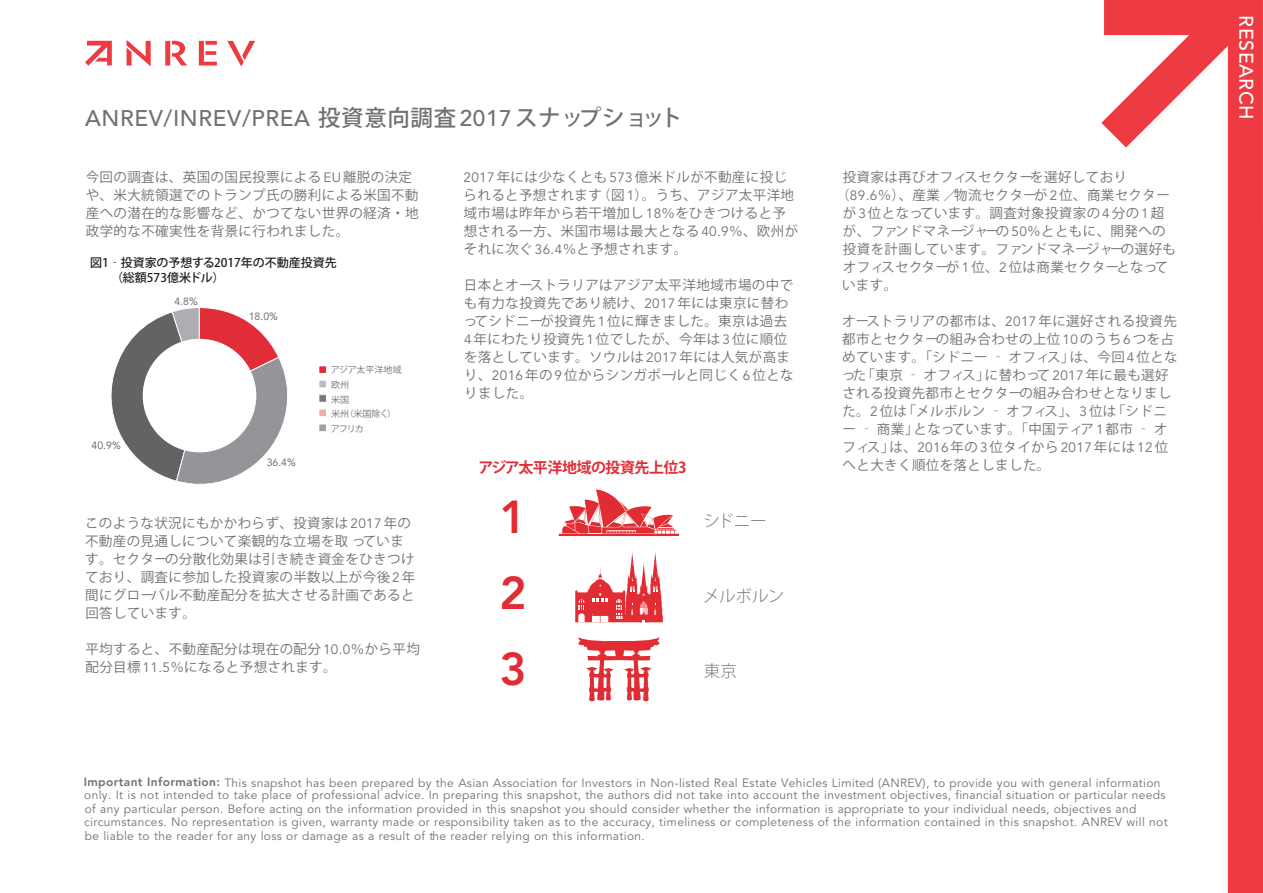
<style>
.page{position:relative;width:1263px;height:893px;background:#fff}
.page>*{position:absolute;margin:0;border:0;box-sizing:border-box;transform-origin:0 0}
.t1{font:800 45.75px/76.1px "Avenir LT Std";color:#e22c33;text-align:justify}
.t2{font:500 22.5px "Avenir";letter-spacing:.03em;color:#717074}
.t3{font:500 19.5px "Avenir LT Std";letter-spacing:.03em;color:#fff}
.t4{font:300 16.5px "Koz Go Pro";letter-spacing:-.015em;color:#76787b}
.t5{font:700 15px "Koz Go Pro";letter-spacing:-.03em;color:#e02d37}
.t6{font:13.5px/18px "Koz Go Pr 6 N";letter-spacing:.03em;color:#717074}
.t7{font:12px/13.4px "Avenir";letter-spacing:.03em;color:#717074}
.t8{font:500 12px/14.4px "Koz Go Pro";color:#231f20}
.t9{font:10.5px "Avenir LT Std";color:#717074}
.t10{font:9px/14.5px "Koz Go Pro";color:#717074}
.s1{font-family:"Koz Go Pr 6 N"}
.s2{font-family:"Avenir"}
.s3{font-family:"Avenir LT Std";font-weight:800}
</style>
<div class="page">
<div style="left:319px;top:366px;width:7px;height:7px;background:#e02d37"></div>
<div style="left:319px;top:366px;width:8px;height:8px;border:1px solid #fff"></div>
<div style="left:319px;top:380px;width:7px;height:8px;background:#bcbdc0"></div>
<div style="left:319px;top:380px;width:8px;height:8px;border:1px solid #fff"></div>
<div style="left:319px;top:395px;width:7px;height:7px;background:#76787b"></div>
<div style="left:319px;top:394px;width:8px;height:9px;border:1px solid #fff"></div>
<div style="left:319px;top:424px;width:7px;height:8px;background:#9d9fa2"></div>
<div style="left:318px;top:424px;width:9px;height:8px;border:1px solid #fff"></div>
<div style="left:319px;top:409px;width:7px;height:8px;background:#efaea0"></div>
<div style="left:319px;top:409px;width:8px;height:8px;border:1px solid #fff"></div>
<svg style="left:111px;top:307px;width:177px;height:177px"></svg>
<div style="left:143px;top:339px;width:113px;height:113px;background:#fff;border-radius:50%"></div>
<svg style="left:85px;top:40px;width:170px;height:26px"></svg>
<svg style="left:1101px;top:0;width:162px;height:893px"></svg>
<svg style="left:559px;top:489px;width:120px;height:47px"></svg>
<svg style="left:578px;top:637px;width:82px;height:64px"></svg>
<svg style="left:575px;top:550px;width:88px;height:72px"></svg>
<h2 class="t2" style="left:85px;top:105px;width:599px">ANREV/INREV/PREA <span class="s1">投資意向調査</span>2017<span class="s1">スナップショット</span></h2>
<p class="t6" style="left:86px;top:168px;width:334px">今回の調査は、英国の国民投票による<span class="s2">EU</span>離脱の決定や、米大統領選でのトランプ氏の勝利による米国不動産への潜在的な影響など、かつてない世界の経済・地政学的な不確実性を背景に行われました。</p>
<p class="t8" style="left:111px;top:256px;width:227px;text-indent:-21px">図1‐投資家の予想する2017年の不動産投資先（総額573億米ドル）</p>
<p class="t9" style="left:249px;top:310px;width:31px">18.0%</p>
<p class="t9" style="left:174px;top:295px;width:25px">4.8%</p>
<p class="t9" style="left:92px;top:439px;width:31px">40.9%</p>
<p class="t9" style="left:267px;top:457px;width:31px">36.4%</p>
<p class="t10" style="left:331px;top:363px;width:72px">アジア太平洋地域欧州<br>米国<br>米州（米国除く）アフリカ</p>
<p class="t6" style="left:85px;top:514px;width:332px">このような状況にもかかわらず、投資家は<span class="s2">2017</span>年の不動産の見通しについて楽観的な立場を取っています。セクターの分散化効果は引き続き資金をひきつけており、調査に参加した投資家の半数以上が今後<span class="s2">2</span>年間にグローバル不動産配分を拡大させる計画であると回答しています。</p>
<p class="t6" style="left:85px;top:640px;width:336px">平均すると、不動産配分は現在の配分<span class="s2">10.0</span>％から平均配分目標<span class="s2">11.5</span>％になると予想されます。</p>
<p class="t6" style="left:463px;top:168px;width:336px"><span class="s2">2017</span>年には少なくとも<span class="s2">573</span>億米ドルが不動産に投じられると予想されます（図<span class="s2">1</span>）。うち、アジア太平洋地域市場は昨年から若干増加し<span class="s2">18</span>％をひきつけると予想される一方、米国市場は最大となる<span class="s2">40.9</span>％、欧州がそれに次ぐ<span class="s2">36.4</span>％と予想されます。</p>
<p class="t6" style="left:464px;top:276px;width:331px">日本とオーストラリアはアジア太平洋地域市場の中でも有力な投資先であり続け、<span class="s2">2017</span>年には東京に替わってシドニーが投資先<span class="s2">1</span>位に輝きました。東京は過去<br><span class="s2">4</span>年にわたり投資先<span class="s2">1</span>位でしたが、今年は<span class="s2">3</span>位に順位を落としています。ソウルは<span class="s2">2017</span>年には人気が高まり、<span class="s2">2016</span>年の<span class="s2">9</span>位からシンガポールと同じく<span class="s2">6</span>位となりました。</p>
<p class="t5" style="left:478px;top:458px;width:210px">アジア太平洋地域の投資先上位3</p>
<h1 class="t1" style="left:499px;top:479px;width:29px">1<br>2<br>3</h1>
<p class="t4" style="left:703px;top:510px;width:65px">シドニー</p>
<p class="t4" style="left:703px;top:585px;width:83px">メルボルン</p>
<p class="t4" style="left:704px;top:660px;width:34px">東京</p>
<p class="t6" style="left:843px;top:168px;width:286px">投資家は再びオフィスセクターを選好しており</p>
<p class="t6" style="left:836px;top:186px;width:335px">（<span class="s2">89.6</span>％）、産業／物流セクターが<span class="s2">2</span>位、商業セクター</p>
<p class="t6" style="left:843px;top:204px;width:323px">が<span class="s2">3</span>位となっています。調査対象投資家の<span class="s2">4</span>分の<span class="s2">1</span>超</p>
<p class="t6" style="left:843px;top:222px;width:324px">が、ファンドマネージャーの<span class="s2">50</span>％とともに、開発への</p>
<p class="t6" style="left:843px;top:240px;width:335px">投資を計画しています。ファンドマネージャーの選好も</p>
<p class="t6" style="left:843px;top:258px;width:327px">オフィスセクターが<span class="s2">1</span>位、<span class="s2">2</span>位は商業セクターとなって</p>
<p class="t6" style="left:842px;top:276px;width:57px">います。</p>
<p class="t6" style="left:842px;top:312px;width:337px">オーストラリアの都市は、<span class="s2">2017</span>年に選好される投資先都市とセクターの組み合わせの上位<span class="s2">10</span>のうち<span class="s2">6</span>つを占めています。「シドニー ‐ オフィス」は、今回<span class="s2">4</span>位となった「東京 ‐ オフィス」に替わって<span class="s2">2017</span>年に最も選好される投資先都市とセクターの組み合わせとなりました。<span class="s2">2</span>位は「メルボルン ‐ オフィス」、<span class="s2">3</span>位は「シドニー ‐ 商業」となっています。「中国ティア<span class="s2">1</span>都市 ‐ オフィス」は、<span class="s2">2016</span>年の<span class="s2">3</span>位タイから<span class="s2">2017</span>年には<span class="s2">12</span>位へと大きく順位を落としました。</p>
<p class="t7" style="left:84px;top:776px;width:1085px"><span class="s3">Important Information:</span> This snapshot has been prepared by the Asian Association for Investors in Non-listed Real Estate Vehicles Limited (ANREV), to provide you with general information only. It is not intended to take place of professional advice. In preparing this snapshot, the authors did not take into account the investment objectives, financial situation or particular needs of any particular person. Before acting on the information provided in this snapshot you should consider whether the information is appropriate to your individual needs, objectives and circumstances. No representation is given, warranty made or responsibility taken as to the accuracy, timeliness or completeness of the information contained in this snapshot. ANREV will not be liable to the reader for any loss or damage as a result of the reader relying on this information.</p>
<h3 class="t3" style="left:1257px;top:15px;width:106px;rotate:90deg">RESEARCH</h3>
</div>
